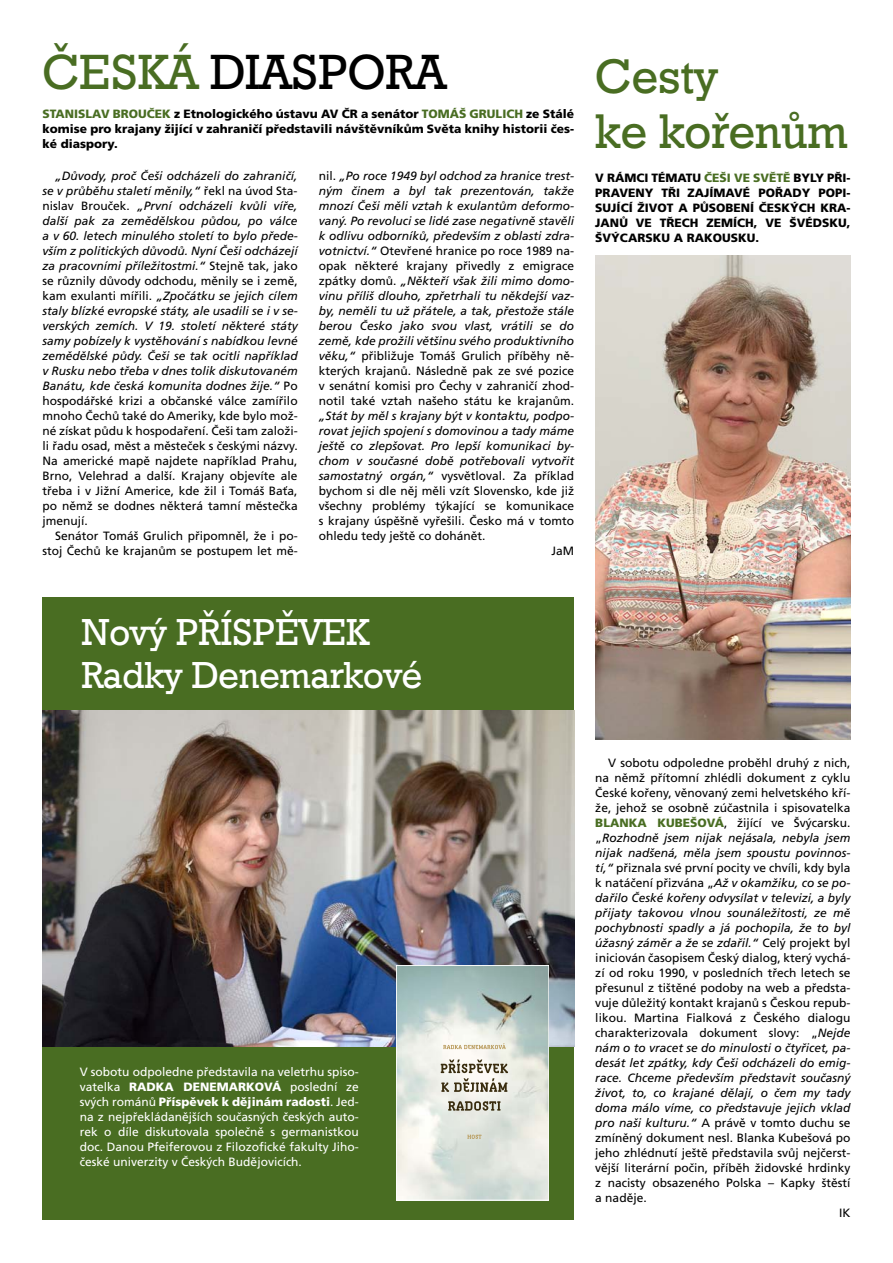
<style>
.page{position:relative;width:893px;height:1263px;background:#fff}
.page>*{position:absolute;margin:0;border:0;box-sizing:border-box;transform-origin:0 0}
.t1{font:49.2px "Geometric Slab 712 AT Medium A";letter-spacing:.09em;color:#000}
.t2{font:48.45px/54.9px "Geometric Slab 712 AT Medium A";color:#496d22}
.t3{font:37.5px/42.5px "Geometric Slab 712 AT Medium A";color:#fff}
.t4{font:italic 12px/15px "Frutiger CE";color:#000;text-align:justify}
.t5{font:12px/15px "Frutiger CE";color:#000;text-align:right}
.t6{font:900 12px/15px "Frutiger CE";color:#000;text-align:justify}
.t7{font:12px/15px "Frutiger CE";color:#fff}
.t8{font:900 12px "Frutiger CE";color:#496d22}
.t9{font:900 12px "Frutiger CE";color:#fff}
.s1{color:#496d22}
.s2{font-style:normal}
.s3{font-style:italic}
.s4{color:#000}
.s5{font-weight:900}
.s6{font-weight:900;color:#496d22}
</style>
<div class="page">
<div style="left:43px;top:597px;width:531px;height:623px;background:#496d22"></div>
<img style="left:595px;top:255px;width:255px;height:485px">
<img style="left:43px;top:711px;width:531px;height:335px">
<svg style="left:396px;top:965px;width:153px;height:235px;background:#d0d7d1"></svg>
<h1 class="t1" style="left:43px;top:42px;width:399px"><span class="s1">Česká</span> diaspora</h1>
<p class="t6" style="left:43px;top:106px;width:533px"><span class="s1">STANISLAV BROUČEK</span> Z ETNOLOGICKÉHO ÚSTAVU AV ČR A SENÁTOR <span class="s1">TOMÁŠ GRULICH</span> ZE STÁLÉ KOMISE PRO KRAJANY ŽIJÍCÍ V ZAHRANIČÍ PŘEDSTAVILI NÁVŠTĚVNÍKŮM SVĚTA KNIHY HISTORII ČES-KÉ DIASPORY.</p>
<p class="t4" style="left:43px;top:168px;width:257px;text-indent:13px">„Důvody, proč Češi odcházeli do zahraničí, se v průběhu staletí měnily,“ <span class="s2">řekl na úvod Sta&shy;nislav Brouček.</span> „První odcházeli kvůli víře, další pak za zemědělskou půdou, po válce a v 60. letech minulého století to bylo přede&shy;vším z politických důvodů. Nyní Češi odcházejí za pracovními příležitostmi.“ <span class="s2">Stejně tak, jako se různily důvody odchodu, měnily se i země, kam exulanti mířili.</span> „Zpočátku se jejich cílem staly blízké evropské státy, ale usadili se i v se&shy;verských zemích. V 19. století některé státy samy pobízely k vystěhování s nabídkou levné zemědělské půdy. Češi se tak ocitli například v Rusku nebo třeba v dnes tolik diskutovaném Banátu, kde česká komunita dodnes žije.“ <span class="s2">Po hospodářské krizi a občanské válce zamířilo mnoho Čechů také do Ameriky, kde bylo mož&shy;né získat půdu k hospodaření. Češi tam založi&shy;li řadu osad, měst a městeček s českými názvy.<br>Na americké mapě najdete například Prahu, Brno, Velehrad a další. Krajany objevíte ale třeba i v Jižní Americe, kde žil i Tomáš Baťa, po němž se dodnes některá tamní městečka jmenují.</span></p>
<p class="t5" style="left:43px;top:528px;width:257px">Senátor Tomáš Grulich připomněl, že i po&shy;stoj Čechů ke krajanům se postupem let mě-</p>
<p class="t4" style="left:319px;top:168px;width:257px"><span class="s2">nil.</span> „Po roce 1949 byl odchod za hranice trest&shy;ným činem a byl tak prezentován, takže mnozí Češi měli vztah k exulantům deformo&shy;vaný. Po revoluci se lidé zase negativně stavěli k odlivu odborníků, především z oblasti zdra&shy;votnictví.“ <span class="s2">Otevřené hranice po roce 1989 na&shy;opak některé krajany přivedly z emigrace zpátky domů.</span> „Někteří však žili mimo domo&shy;vinu příliš dlouho, zpřetrhali tu někdejší vaz&shy;by, neměli tu už přátele, a tak, přestože stále berou Česko jako svou vlast, vrátili se do země, kde prožili většinu svého produktivního věku,“ <span class="s2">přibližuje Tomáš Grulich příběhy ně&shy;kterých krajanů. Následně pak ze své pozice v senátní komisi pro Čechy v zahraničí zhod&shy;notil také vztah našeho státu ke krajanům.</span></p>
<p class="t4" style="left:319px;top:408px;width:257px">„Stát by měl s krajany být v kontaktu, podpo-</p>
<p class="t4" style="left:319px;top:423px;width:257px">rovat jejich spojení s domovinou a tady máme</p>
<p class="t4" style="left:319px;top:438px;width:257px">ještě co zlepšovat. Pro lepší komunikaci by-</p>
<p class="t4" style="left:319px;top:453px;width:257px">chom v současné době potřebovali vytvořit</p>
<p class="t5" style="left:319px;top:468px;width:257px"><span class="s3">samostatný orgán,“</span> vysvětloval. Za příklad</p>
<p class="t5" style="left:319px;top:483px;width:257px">bychom si dle něj měli vzít Slovensko, kde již</p>
<p class="t5" style="left:319px;top:498px;width:257px">všechny problémy týkající se komunikace</p>
<p class="t5" style="left:319px;top:513px;width:257px">s krajany úspěšně vyřešili. Česko má v tomto</p>
<p class="t5" style="left:319px;top:528px;width:168px">ohledu tedy ještě co dohánět.</p>
<p class="t5" style="left:551px;top:543px;width:24px">JaM</p>
<h3 class="t3" style="left:82px;top:610px;width:342px">Nový přísp ěvek<br>Radky Denemarkové</h3>
<h2 class="t2" style="left:595px;top:48px;width:254px">Cesty<br>ke kořenům</h2>
<p class="t6" style="left:595px;top:170px;width:17px">V RÁMCI</p>
<p class="t8" style="left:651px;top:171px;width:151px"><span class="s4">TÉMATU</span> ČEŠI VE SVĚTĚ <span class="s4">BYLY</span></p>
<p class="t6" style="left:827px;top:170px;width:25px">PŘI -</p>
<p class="t6" style="left:595px;top:185px;width:10px">PRAVENY</p>
<p class="t6" style="left:661px;top:185px;width:7px">TŘI</p>
<p class="t6" style="left:687px;top:185px;width:9px">ZAJÍMAVÉ</p>
<p class="t6" style="left:758px;top:185px;width:10px">POŘADY</p>
<p class="t6" style="left:818px;top:185px;width:8px">POPI-</p>
<p class="t6" style="left:595px;top:200px;width:8px">SUJÍCÍ</p>
<p class="t6" style="left:638px;top:200px;width:9px">ŽIVOT</p>
<p class="t6" style="left:678px;top:200px;width:39px">A PŮSOBENÍ</p>
<p class="t6" style="left:759px;top:200px;width:9px">ČESK</p>
<p class="t6" style="left:790px;top:200px;width:40px">ÝCH KRA</p>
<p class="t6" style="left:846px;top:200px;width:5px">-</p>
<p class="t6" style="left:595px;top:215px;width:9px">JAN</p>
<p class="t6" style="left:619px;top:215px;width:26px">Ů VE</p>
<p class="t6" style="left:660px;top:215px;width:9px">TŘECH</p>
<p class="t6" style="left:706px;top:215px;width:9px">ZEMÍCH</p>
<p class="t6" style="left:754px;top:215px;width:21px">, VE</p>
<p class="t6" style="left:789px;top:215px;width:17px">ŠVÉDSKU</p>
<p class="t6" style="left:847px;top:215px;width:5px">,</p>
<p class="t6" style="left:595px;top:230px;width:34px">ŠVÝCARSKU</p>
<p class="t6" style="left:674px;top:230px;width:31px">A RAKOUSKU</p>
<p class="t6" style="left:755px;top:230px;width:5px">.</p>
<p class="t7" style="left:80px;top:1064px;width:280px">V sobotu odpoledne představila na veletrhu spiso&shy;vatelka <span class="s5">RADKA</span></p>
<p class="t9" style="left:184px;top:1080px;width:20px">DENEMARKOVÁ</p>
<p class="t7" style="left:80px;top:1079px;width:280px;text-align:justify;text-indent:210px">poslední ze svých románů <span class="s5">PŘÍSPĚVEK K DĚJINÁM RADOSTI</span>. Jed&shy;na z nejpřekládanějších současných českých auto&shy;rek o díle diskutovala společně s germanistkou doc. Danou Pfeiferovou z Filozofické fakulty Jiho&shy;české univerzity v Českých Budějovicích.</p>
<p class="t5" style="left:608px;top:755px;width:244px">V sobotu odpoledne proběhl druhý z nich,</p>
<p class="t5" style="left:595px;top:770px;width:257px">na němž přítomní zhlédli dokument z cyklu</p>
<p class="t5" style="left:595px;top:785px;width:257px">České kořeny, věnovaný zemi helvetského kří-</p>
<p class="t5" style="left:595px;top:800px;width:257px">že, jehož se osobně zúčastnila i spisovatelka</p>
<p class="t5" style="left:595px;top:815px;width:257px"><span class="s6">BLANKA KUBEŠOVÁ</span>, žijící ve Švýcarsku.</p>
<p class="t4" style="left:595px;top:830px;width:257px"><span class="s2">„</span>Rozhodně jsem nijak nejásala, nebyla jsem</p>
<p class="t4" style="left:595px;top:845px;width:257px">nijak nadšená, měla jsem spoustu povinnos-</p>
<p class="t5" style="left:595px;top:860px;width:257px"><span class="s3">tí,“</span> přiznala své první pocity ve chvíli, kdy byla</p>
<p class="t4" style="left:595px;top:875px;width:257px"><span class="s2">k natáčení přizvána „</span>Až v okamžiku, co se po-</p>
<p class="t4" style="left:595px;top:890px;width:257px">dařilo České kořeny odvysílat v televizi, a byly</p>
<p class="t4" style="left:595px;top:905px;width:257px">přijaty takovou vlnou sounáležitosti, ze mě</p>
<p class="t4" style="left:595px;top:920px;width:257px">pochybnosti spadly a já pochopila, že to byl</p>
<p class="t4" style="left:595px;top:935px;width:257px">úžasný záměr a že se zdařil.“ <span class="s2">Celý projekt byl</span></p>
<p class="t5" style="left:595px;top:950px;width:257px">iniciován časopisem Český dialog, který vychá-</p>
<p class="t5" style="left:595px;top:965px;width:257px">zí od roku 1990, v posledních třech letech se</p>
<p class="t5" style="left:595px;top:980px;width:257px">přesunul z tištěné podoby na web a předsta-</p>
<p class="t5" style="left:595px;top:995px;width:257px">vuje důležitý kontakt krajanů s Českou repub-</p>
<p class="t5" style="left:595px;top:1010px;width:257px">likou. Martina Fialková z Českého dialogu</p>
<p class="t5" style="left:595px;top:1025px;width:257px">charakterizovala dokument slovy: „<span class="s3">Nejde</span></p>
<p class="t4" style="left:595px;top:1040px;width:257px">nám o to vracet se do minulosti o čtyřicet, pa-</p>
<p class="t4" style="left:595px;top:1055px;width:257px">desát let zpátky, kdy Češi odcházeli do emig-</p>
<p class="t4" style="left:595px;top:1070px;width:257px">race. Chceme především představit současný</p>
<p class="t4" style="left:595px;top:1085px;width:257px">život, to, co krajané dělají, o čem my tady</p>
<p class="t4" style="left:595px;top:1100px;width:257px">doma málo víme, co představuje jejich vklad</p>
<p class="t5" style="left:595px;top:1115px;width:257px"><span class="s3">pro naši kulturu.“</span> A právě v tomto duchu se</p>
<p class="t5" style="left:595px;top:1130px;width:257px">zmíněný dokument nesl. Blanka Kubešová po</p>
<p class="t5" style="left:595px;top:1145px;width:257px">jeho zhlédnutí ještě představila svůj nejčerst-</p>
<p class="t5" style="left:595px;top:1160px;width:257px">vější literární počin, příběh židovské hrdinky</p>
<p class="t5" style="left:595px;top:1175px;width:257px">z nacisty obsazeného Polska – Kapky štěstí</p>
<p class="t5" style="left:595px;top:1190px;width:53px">a naděje.</p>
<p class="t5" style="left:839px;top:1205px;width:13px">IK</p>
</div>
